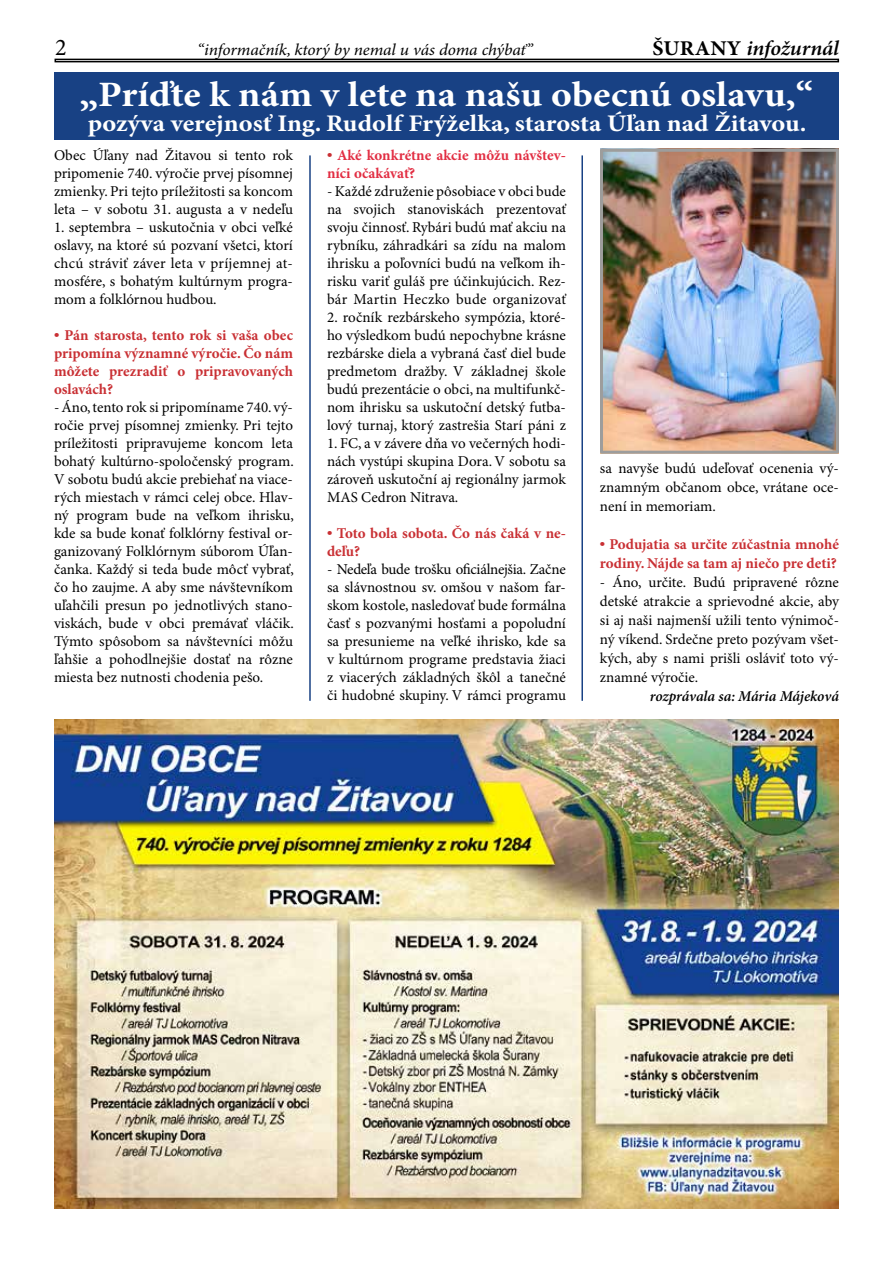
<style>
.page{position:relative;width:893px;height:1263px;background:#fff}
.page>*{position:absolute;margin:0;border:0;box-sizing:border-box;transform-origin:0 0}
.t1{font:700 35.7px "Minion Pro";color:#fff;scale:1.11 1}
.t2{font:24px "Minion Pro";color:#000}
.t3{font:700 23.85px "Minion Pro";color:#fff;scale:1.11 1}
.t4{font:italic 600 21px "Minion Pro";letter-spacing:-.01em;color:#000;scale:1.05 1}
.t5{font:italic 16.5px "Minion Pro";letter-spacing:-.005em;color:#000;scale:1.05 1}
.t6{font:15px/18px "Minion Pro";color:#000;text-align:justify}
.t7{font:700 15px/18px "Minion Pro";color:#c93034}
.t8{font:700 15px/18px "Minion Pro";color:#e22e43}
.t9{font:italic 600 15px "Minion Pro";letter-spacing:-.01em;color:#000}
.s1{font-weight:700;font-style:normal}
.s2{font-family:"Times New Roman"}
.s3{font-family:"Times New Roman";color:#c93034}
</style>
<div class="page">
<div style="left:54px;top:72px;width:785px;height:67px;background:#184184"></div>
<img style="left:604px;top:153px;width:231px;height:297px">
<div style="left:600px;top:149px;width:239px;height:305px;border:3px solid #9d9d9c"></div>
<hr style="left:309px;top:155px;width:2px;height:546px;background:#184184">
<hr style="left:581px;top:155px;width:2px;height:546px;background:#184184">
<img style="left:54px;top:719px;width:785px;height:490px">
<div style="left:55px;top:59px;width:784px;height:3px;border:2px solid #000"></div>
<h2 class="t2" style="left:55px;top:33px;width:13px">2</h2>
<p class="t5" style="left:197px;top:40px;width:321px">“informačník, ktorý by nemal u vás doma chýbať”</p>
<h3 class="t4" style="left:652px;top:35px;width:179px"><span class="s1">ŠURANY</span> infožurnál</h3>
<h1 class="t1" style="left:79px;top:74px;width:663px">„Príďte k nám v lete na našu obecnú oslavu,“</h1>
<h3 class="t3" style="left:88px;top:110px;width:649px">pozýva verejnosť Ing. Rudolf Frýželka, starosta Úľan nad Žitavou.</h3>
<p class="t6" style="left:54px;top:146px;width:240px">Obec Úľany nad Žitavou si tento rok pripomenie 740. výročie prvej písomnej zmienky. Pri tejto príležitosti sa koncom leta – v sobotu 31. augusta a v nedeľu</p>
<p class="t6" style="left:54px;top:219px;width:240px">1. septembra – uskutočnia v obci veľké oslavy, na ktoré sú pozvaní všetci, ktorí chcú stráviť záver leta v príjemnej at&shy;mosfére, s bohatým kultúrnym progra&shy;mom a folklórnou hudbou.</p>
<p class="t7" style="left:54px;top:327px;width:240px;text-align:justify"><span class="s2">•</span> Pán starosta, tento rok si vaša obec pripomína významné výročie. Čo nám môžete prezradiť o pripravovaných oslavách?</p>
<p class="t6" style="left:54px;top:399px;width:241px">- Áno, tento rok si pripomíname 740. vý&shy;ročie prvej písomnej zmienky. Pri tejto príležitosti pripravujeme koncom leta bohatý kultúrno-spoločenský program.<br>V sobotu budú akcie prebiehať na viace&shy;rých miestach v rámci celej obce. Hlav&shy;ný program bude na veľkom ihrisku, kde sa bude konať folklórny festival or&shy;ganizovaný Folklórnym súborom Úľan&shy;čanka. Každý si teda bude môcť vybrať, čo ho zaujme. A aby sme návštevníkom uľahčili presun po jednotlivých stano&shy;viskách, bude v obci premávať vláčik.<br>Týmto spôsobom sa návštevníci môžu ľahšie a pohodlnejšie dostať na rôzne miesta bez nutnosti chodenia pešo.</p>
<p class="t8" style="left:327px;top:146px;width:240px"><span class="s3">•</span> Aké konkrétne akcie môžu návštev&shy;níci očakávať?</p>
<p class="t6" style="left:327px;top:182px;width:240px">- Každé združenie pôsobiace v obci bude na svojich stanoviskách prezentovať svoju činnosť. Rybári budú mať akciu na rybníku, záhradkári sa zídu na malom ihrisku a poľovníci budú na veľkom ih&shy;risku variť guláš pre účinkujúcich. Rez&shy;bár Martin Heczko bude organizovať</p>
<p class="t6" style="left:327px;top:308px;width:240px">2. ročník rezbárskeho sympózia, ktoré&shy;ho výsledkom budú nepochybne krásne rezbárske diela a vybraná časť diel bude predmetom dražby. V základnej škole budú prezentácie o obci, na multifunkč&shy;nom ihrisku sa uskutoční detský futba&shy;lový turnaj, ktorý zastrešia Starí páni z</p>
<p class="t6" style="left:327px;top:435px;width:240px">1. FC, a v závere dňa vo večerných hodi&shy;nách vystúpi skupina Dora. V sobotu sa zároveň uskutoční aj regionálny jarmok MAS Cedron Nitrava.</p>
<p class="t7" style="left:327px;top:525px;width:240px"><span class="s2">•</span> Toto bola sobota. Čo nás čaká v ne&shy;deľu?</p>
<p class="t6" style="left:327px;top:561px;width:240px">- Nedeľa bude trošku oficiálnejšia. Začne sa slávnostnou sv. omšou v našom far&shy;skom kostole, nasledovať bude formálna časť s pozvanými hosťami a popoludní sa presunieme na veľké ihrisko, kde sa v kultúrnom programe predstavia žiaci z viacerých základných škôl a tanečné či hudobné skupiny. V rámci programu</p>
<p class="t6" style="left:600px;top:459px;width:240px;line-height:18.9px">sa navyše budú udeľovať ocenenia vý&shy;znamným občanom obce, vrátane oce&shy;není in memoriam.</p>
<p class="t7" style="left:600px;top:535px;width:240px;line-height:18.9px"><span class="s2">•</span> Podujatia sa určite zúčastnia mnohé rodiny. Nájde sa tam aj niečo pre deti?</p>
<p class="t6" style="left:600px;top:573px;width:240px;line-height:18.9px">- Áno, určite. Budú pripravené rôzne detské atrakcie a sprievodné akcie, aby si aj naši najmenší užili tento výnimoč&shy;ný víkend. Srdečne preto pozývam všet&shy;kých, aby s nami prišli osláviť toto vý&shy;znamné výročie.</p>
<p class="t9" style="left:650px;top:687px;width:191px">rozprávala sa: Mária Májeková</p>
</div>
